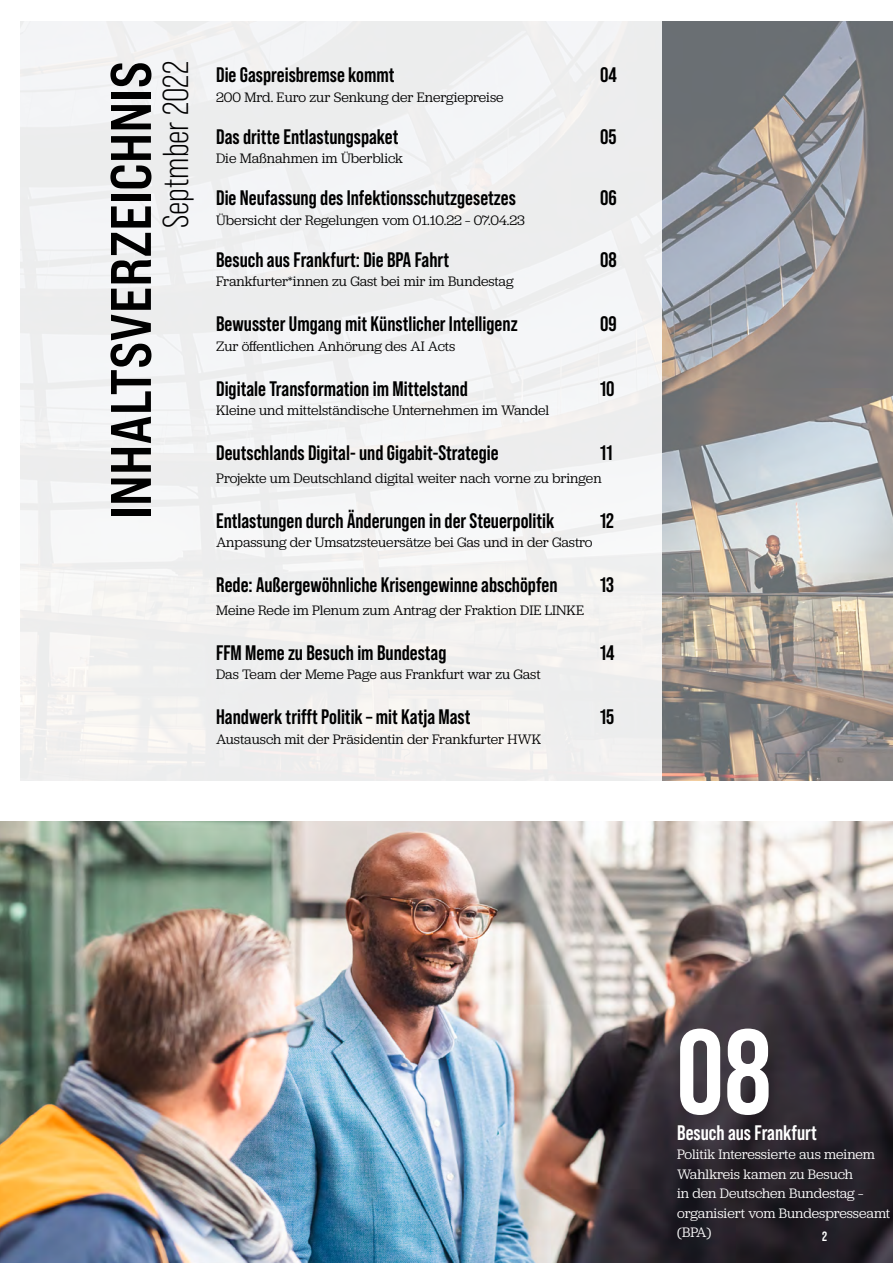
<style>
.page{position:relative;width:893px;height:1263px;background:#fff}
.page>*{position:absolute;margin:0;border:0;box-sizing:border-box;transform-origin:0 0}
.t1{font:700 120px "Bebas Neue Pro";color:#fff}
.t2{font:57px "Bebas Neue Pro Exp Bd";color:#000}
.t3{font:36px "Bebas Neue Pro";color:#000}
.t4{font:700 21px "Bebas Neue Pro";color:#000}
.t5{font:700 21px "Bebas Neue Pro";color:#fff}
.t6{font:14.25px "Jubilat";color:#000}
.t7{font:14.25px/19.5px "Jubilat";color:#fff}
.t8{font:700 13.5px "Bebas Neue Pro";color:#fff}
</style>
<div class="page">
<img style="left:661px;top:21px;width:232px;height:759px">
<div style="left:19px;top:20px;width:642px;height:852px;background:#f2f1f1"></div>
<img style="left:0;top:822px;width:893px;height:441px">
<h2 class="t2" style="left:96px;top:519px;width:460px;rotate:-90deg">INHALTSVERZEICHNIS</h2>
<h3 class="t3" style="left:156px;top:228px;width:168px;rotate:-90deg">Septmber 2022</h3>
<h3 class="t4" style="left:216px;top:63px;width:180px">Die Gaspreisbremse kommt</h3>
<h3 class="t4" style="left:600px;top:63px;width:18px">04</h3>
<p class="t6" style="left:216px;top:88px;width:289px">200 Mrd. Euro zur Senkung der Energiepreise</p>
<h3 class="t4" style="left:216px;top:124px;width:184px">Das dritte Entlastungspaket</h3>
<h3 class="t4" style="left:600px;top:124px;width:18px">05</h3>
<p class="t6" style="left:216px;top:150px;width:188px">Die Maßnahmen im Überblick</p>
<h3 class="t4" style="left:216px;top:186px;width:301px">Die Neufassung des Infektionsschutzgesetzes</h3>
<h3 class="t4" style="left:600px;top:186px;width:18px">06</h3>
<p class="t6" style="left:216px;top:211px;width:310px">Übersicht der Regelungen vom 01.10.22 – 07.04.23</p>
<h3 class="t4" style="left:216px;top:247px;width:235px">Besuch aus Frankfurt: Die BPA Fahrt</h3>
<h3 class="t4" style="left:600px;top:247px;width:18px">08</h3>
<p class="t6" style="left:216px;top:273px;width:299px">Frankfurter*innen zu Gast bei mir im Bundestag</p>
<h3 class="t4" style="left:216px;top:312px;width:303px">Bewusster Umgang mit Künstlicher Intelligenz</h3>
<h3 class="t4" style="left:600px;top:312px;width:18px">09</h3>
<p class="t6" style="left:216px;top:337px;width:241px">Zur öffentlichen Anhörung des AI Acts</p>
<h3 class="t4" style="left:216px;top:376px;width:253px">Digitale Transformation im Mittelstand</h3>
<h3 class="t4" style="left:600px;top:376px;width:16px">10</h3>
<p class="t6" style="left:216px;top:402px;width:334px">Kleine und mittelständische Unternehmen im Wandel</p>
<h3 class="t4" style="left:216px;top:441px;width:284px">Deutschlands Digital- und Gigabit-Strategie</h3>
<h3 class="t4" style="left:600px;top:441px;width:14px">11</h3>
<p class="t6" style="left:216px;top:469px;width:387px">Projekte um Deutschland digital weiter nach vorne zu bringen</p>
<h3 class="t4" style="left:216px;top:508px;width:340px">Entlastungen durch Änderungen in der Steuerpolitik</h3>
<h3 class="t4" style="left:600px;top:508px;width:15px">12</h3>
<p class="t6" style="left:216px;top:534px;width:378px">Anpassung der Umsatzsteuersätze bei Gas und in der Gastro</p>
<h3 class="t4" style="left:216px;top:573px;width:343px">Rede: Außergewöhnliche Krisengewinne abschöpfen</h3>
<h3 class="t4" style="left:600px;top:573px;width:15px">13</h3>
<p class="t6" style="left:216px;top:601px;width:370px">Meine Rede im Plenum zum Antrag der Fraktion DIE LINKE</p>
<h3 class="t4" style="left:216px;top:640px;width:232px">FFM Meme zu Besuch im Bundestag</h3>
<h3 class="t4" style="left:600px;top:640px;width:16px">14</h3>
<p class="t6" style="left:216px;top:666px;width:326px">Das Team der Meme Page aus Frankfurt war zu Gast</p>
<h3 class="t4" style="left:216px;top:705px;width:256px">Handwerk trifft Politik – mit Katja Mast</h3>
<h3 class="t4" style="left:600px;top:705px;width:16px">15</h3>
<p class="t6" style="left:216px;top:730px;width:327px">Austausch mit der Präsidentin der Frankfurter HWK</p>
<h1 class="t1" style="left:676px;top:1003px;width:97px">08</h1>
<h3 class="t5" style="left:677px;top:1120px;width:141px">Besuch aus Frankfurt</h3>
<p class="t7" style="left:677px;top:1144px;width:214px">Politik Interessierte aus meinem<br>Wahlkreis kamen zu Besuch<br>in den Deutschen Bundestag – organisiert vom Bundespresseamt (BPA)</p>
<p class="t8" style="left:822px;top:1228px;width:7px">2</p>
</div>
